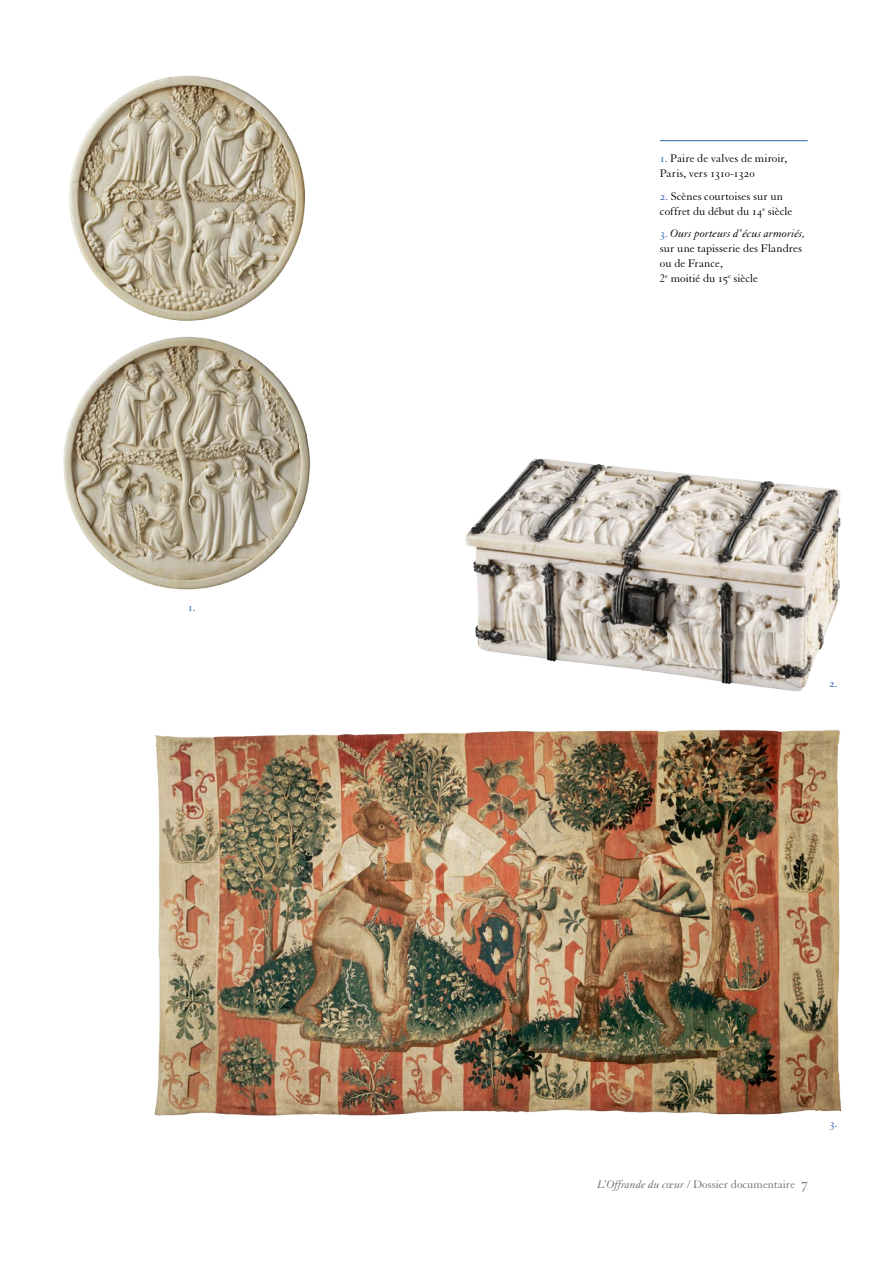
<style>
.page{position:relative;width:893px;height:1263px;background:#fff}
.page>*{position:absolute;margin:0;border:0;box-sizing:border-box;transform-origin:0 0}
.t1{font:12px/15px "Granjon LT Std";letter-spacing:-.005em;color:#000}
.t2{font:12px/15px "Granjon LT Std";letter-spacing:-.025em;color:#000}
.t3{font:12px "Granjon LT Std";color:#706f6f}
.t4{font:12px "Granjon LT Std";color:#2d64ab}
.s1{color:#2d64ab}
.s2{font-style:italic}
.s3{font-size:15px}
</style>
<div class="page">
<img style="left:69px;top:75px;width:236px;height:246px">
<img style="left:63px;top:336px;width:248px;height:254px">
<img style="left:154px;top:729px;width:688px;height:387px">
<img style="left:465px;top:458px;width:376px;height:233px">
<hr style="left:660px;top:140px;width:148px;height:1px;background:#2d64ab">
<p class="t4" style="left:188px;top:601px;width:9px">1.</p>
<p class="t2" style="left:660px;top:151px;width:129px"><span class="s1">1.</span> Paire de valves de miroir,<br>Paris, vers 1310-1320</p>
<p class="t1" style="left:660px;top:189px;width:134px"><span class="s1">2.</span> Scènes courtoises sur un coffret du début du 14<sup>e</sup> siècle</p>
<p class="t1" style="left:660px;top:226px;width:147px"><span class="s1">3.</span> <span class="s2">Ours porteurs d’écus armoriés, </span>sur une tapisserie des Flandres ou de France,<br>2<sup>e</sup> moitié du 15<sup>e</sup> siècle</p>
<p class="t4" style="left:829px;top:677px;width:10px">2.</p>
<p class="t3" style="left:598px;top:1178px;width:212px"><span class="s2">L’Offrande du cœur</span> / Dossier documentaire <span class="s3">7</span></p>
<p class="t4" style="left:829px;top:1117px;width:9px">3.</p>
</div>
